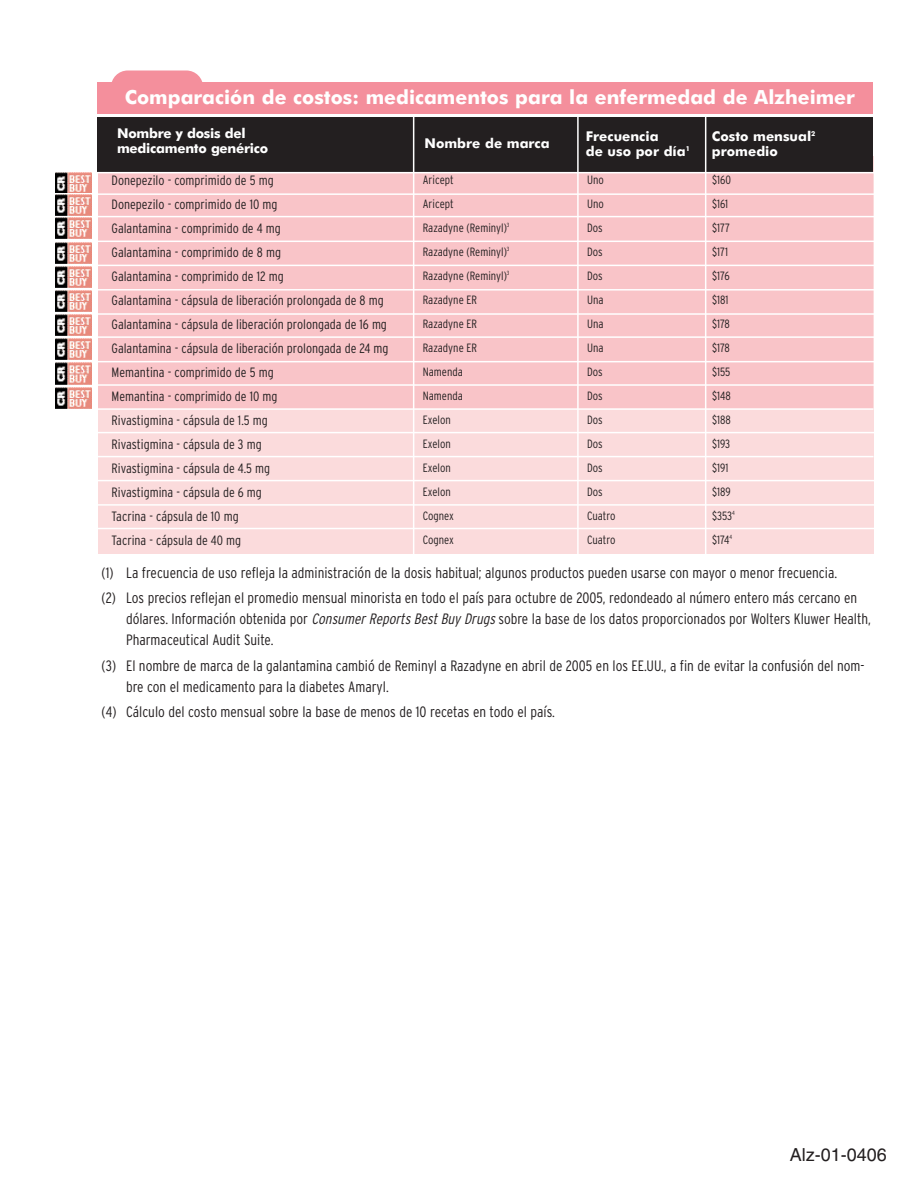
<style>
.page{position:relative;width:918px;height:1188px;background:#fff}
.page>*{position:absolute;margin:0;border:0;box-sizing:border-box;transform-origin:0 0}
.t1{font:700 19.5px "Futura BT";color:#fff}
.t2{font:18px "Helvetica";color:#231f20}
.t3{font:300 condensed 15px/21px "Interstate";color:#231f20}
.t4{font:300 condensed 13.5px/24px "Interstate";color:#231f20}
.t5{font:700 13.5px/15px "Futura BT";color:#fff}
.t6{font:700 13.5px/15px "Futura BT";letter-spacing:-.02em;color:#fff}
.t7{font:300 condensed 12px/24px "Interstate";color:#231f20}
.s1{font-style:italic}
</style>
<div class="page">
<div style="left:98px;top:156px;width:775px;height:398px;background:#fbdbdc"></div>
<div style="left:98px;top:173px;width:775px;height:236px;background:#f9c4c8"></div>
<div style="left:98px;top:82px;width:775px;height:32px;background:#f48f9c"></div>
<div style="left:111px;top:70px;width:92px;height:34px;background:#f48f9c;border-radius:17px"></div>
<div style="left:98px;top:117px;width:775px;height:56px;background:#231f20"></div>
<hr style="left:92px;top:172px;width:795px;height:1px;background:#fff">
<hr style="left:93px;top:336px;width:782px;height:2px;background:#fff">
<hr style="left:95px;top:384px;width:781px;height:2px;background:#fff">
<hr style="left:95px;top:432px;width:782px;height:1px;background:#fff">
<hr style="left:94px;top:193px;width:784px;height:2px;background:#fff">
<hr style="left:94px;top:216px;width:781px;height:1px;background:#fff">
<hr style="left:91px;top:241px;width:787px;height:1px;background:#fff">
<hr style="left:94px;top:265px;width:781px;height:1px;background:#fff">
<hr style="left:94px;top:289px;width:781px;height:2px;background:#fff">
<hr style="left:94px;top:313px;width:781px;height:2px;background:#fff">
<hr style="left:92px;top:361px;width:782px;height:1px;background:#fff">
<hr style="left:92px;top:408px;width:781px;height:2px;background:#fff">
<hr style="left:92px;top:456px;width:781px;height:1px;background:#fff">
<hr style="left:93px;top:480px;width:781px;height:1px;background:#fff">
<hr style="left:91px;top:504px;width:788px;height:2px;background:#fff">
<hr style="left:94px;top:528px;width:781px;height:1px;background:#fff">
<hr style="left:705px;top:115px;width:1px;height:455px;background:#fff">
<hr style="left:577px;top:115px;width:2px;height:459px;background:#fff">
<hr style="left:413px;top:116px;width:1px;height:447px;background:#fff">
<svg style="left:55px;top:218px;width:1px;height:21px"></svg>
<img style="left:56px;top:218px;width:36px;height:21px">
<svg style="left:55px;top:172px;width:1px;height:21px"></svg>
<img style="left:56px;top:172px;width:36px;height:21px">
<svg style="left:55px;top:194px;width:1px;height:22px"></svg>
<img style="left:56px;top:194px;width:36px;height:22px">
<svg style="left:55px;top:242px;width:1px;height:22px"></svg>
<img style="left:56px;top:242px;width:36px;height:22px">
<svg style="left:55px;top:314px;width:37px;height:22px"></svg>
<img style="left:56px;top:315px;width:36px;height:21px">
<svg style="left:55px;top:266px;width:37px;height:22px"></svg>
<img style="left:56px;top:267px;width:36px;height:21px">
<svg style="left:55px;top:290px;width:37px;height:22px"></svg>
<img style="left:56px;top:291px;width:36px;height:21px">
<svg style="left:55px;top:338px;width:37px;height:22px"></svg>
<img style="left:56px;top:339px;width:36px;height:21px">
<svg style="left:55px;top:363px;width:1px;height:22px"></svg>
<img style="left:56px;top:363px;width:36px;height:22px">
<svg style="left:55px;top:387px;width:1px;height:22px"></svg>
<img style="left:56px;top:387px;width:36px;height:22px">
<h1 class="t1" style="left:125px;top:90px;width:731px">Comparación de costos: medicamentos para la enfermedad de Alzheimer</h1>
<p class="t6" style="left:117px;top:127px;width:153px">Nombre y dosis del medicamento genérico</p>
<p class="t5" style="left:425px;top:137px;width:127px">Nombre de marca</p>
<p class="t5" style="left:712px;top:130px;width:105px">Costo mensual<sup>2 </sup>promedio</p>
<p class="t5" style="left:586px;top:130px;width:106px">Frecuencia<br>de uso por día<sup>1</sup></p>
<p class="t4" style="left:112px;top:168px;width:278px">Donepezilo - comprimido de 5 mg<br>Donepezilo - comprimido de 10 mg<br>Galantamina - comprimido de 4 mg<br>Galantamina - comprimido de 8 mg<br>Galantamina - comprimido de 12 mg<br>Galantamina - cápsula de liberación prolongada de 8 mg Galantamina - cápsula de liberación prolongada de 16 mg Galantamina - cápsula de liberación prolongada de 24 mg Memantina - comprimido de 5 mg<br>Memantina - comprimido de 10 mg<br>Rivastigmina - cápsula de 1.5 mg<br>Rivastigmina - cápsula de 3 mg<br>Rivastigmina - cápsula de 4.5 mg<br>Rivastigmina - cápsula de 6 mg<br>Tacrina - cápsula de 10 mg<br>Tacrina - cápsula de 40 mg</p>
<p class="t7" style="left:423px;top:168px;width:88px">Aricept<br>Aricept<br>Razadyne (Reminyl)<sup>3<br></sup>Razadyne (Reminyl)<sup>3<br></sup>Razadyne (Reminyl)<sup>3<br></sup>Razadyne ER<br>Razadyne ER<br>Razadyne ER<br>Namenda<br>Namenda<br>Exelon<br>Exelon<br>Exelon<br>Exelon<br>Cognex<br>Cognex</p>
<p class="t7" style="left:587px;top:168px;width:30px">Uno<br>Uno<br>Dos<br>Dos<br>Dos<br>Una<br>Una<br>Una<br>Dos<br>Dos<br>Dos<br>Dos<br>Dos<br>Dos<br>Cuatro<br>Cuatro</p>
<p class="t7" style="left:712px;top:168px;width:24px">$160 $161 $177 $171 $176 $181 $178 $178 $155 $148 $188 $193 $191 $189 $353<sup>4 </sup>$174<sup>4</sup></p>
<p class="t3" style="left:102px;top:560px;width:757px;line-height:25.3px">(1) La frecuencia de uso refleja la administración de la dosis habitual; algunos productos pueden usarse con mayor o menor frecuencia.<br>(2) Los precios reflejan el promedio mensual minorista en todo el país para octubre de 2005, redondeado al número entero más cercano en</p>
<p class="t3" style="left:126px;top:609px;width:747px">dólares. Información obtenida por <span class="s1">Consumer Reports Best Buy Drugs</span>sobre la base de los datos proporcionados por Wolters Kluwer Health,<br>Pharmaceutical Audit Suite.</p>
<p class="t3" style="left:126px;top:655px;width:740px;text-indent:-24px">(3) El nombre de marca de la galantamina cambió de Reminyl a Razadyne en abril de 2005 en los EE.UU., a fin de evitar la confusión del nom&shy;bre con el medicamento para la diabetes Amaryl.</p>
<p class="t3" style="left:102px;top:701px;width:455px">(4) Cálculo del costo mensual sobre la base de menos de 10 recetas en todo el país.</p>
<p class="t2" style="left:790px;top:1148px;width:99px">Alz-01-0406</p>
</div>
